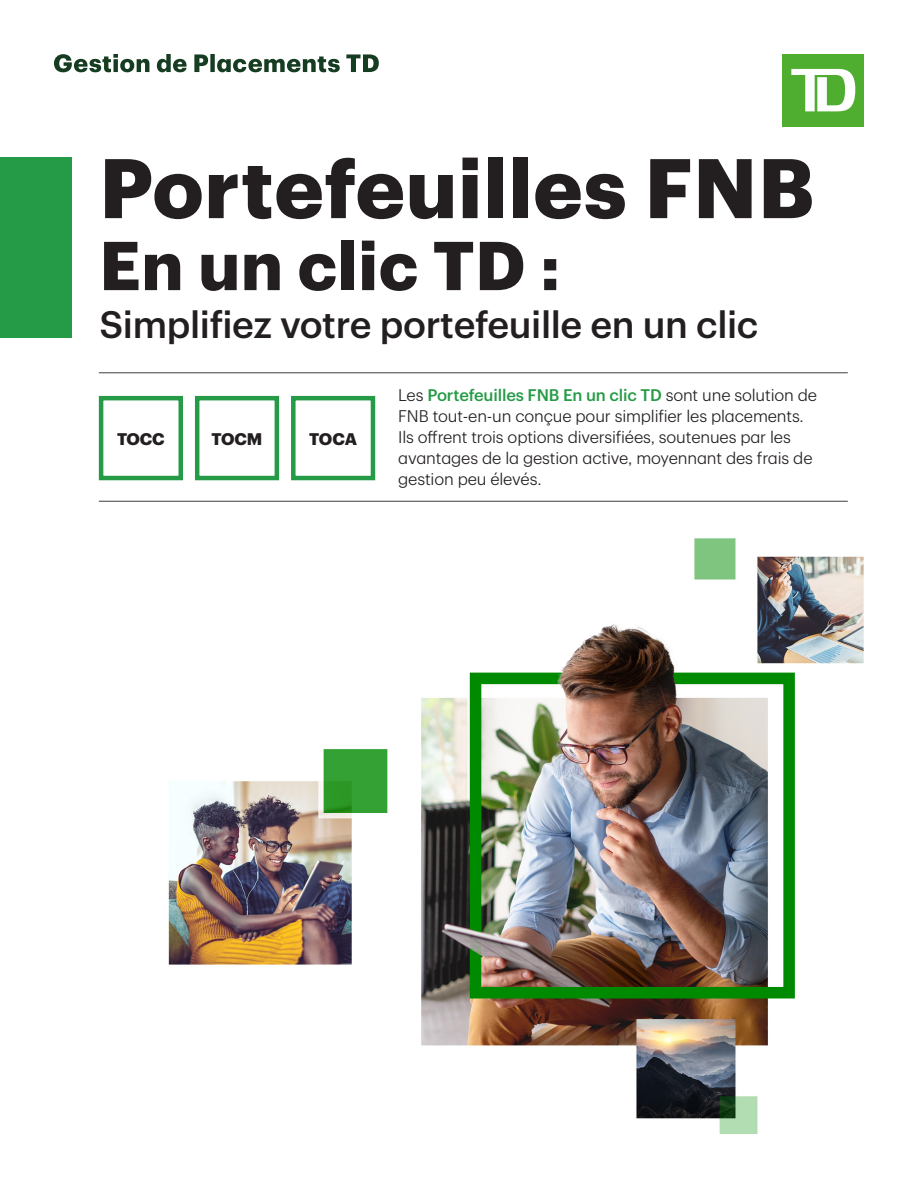
<style>
.page{position:relative;width:918px;height:1188px;background:#fff}
.page>*{position:absolute;margin:0;border:0;box-sizing:border-box;transform-origin:0 0}
.Headline_Style_1_Bla{font:700 82.5px "TD Graphik";letter-spacing:.01em;color:#231f20}
.Headline_Style_1_Bla-2{font:700 67.5px "TD Graphik";letter-spacing:.01em;color:#231f20}
.Headline_Style_1_Bla-3{font:500 37.5px "TD Graphik";letter-spacing:-.01em;color:#231f20}
.Headline_Style_1_Bla-4{font:300 16.5px/21px "TD Graphik";letter-spacing:-.01em;color:#231f20}
.t1{font:700 16.5px "TD Graphik";letter-spacing:-.01em;color:#231f20}
.s1{font-weight:500;color:#269b47}
</style>
<div class="page">
<img style="left:168px;top:538px;width:696px;height:596px">
<div style="left:0;top:158px;width:71px;height:180px;background:#269b47"></div>
<div style="left:783px;top:54px;width:81px;height:73px;background:#4fad2f"></div>
<svg style="left:791px;top:69px;width:64px;height:42px"></svg>
<div style="left:99px;top:396px;width:84px;height:84px;border:4px solid #269b47"></div>
<div style="left:195px;top:396px;width:84px;height:84px;border:4px solid #269b47"></div>
<div style="left:291px;top:396px;width:84px;height:84px;border:4px solid #269b47"></div>
<hr style="left:99px;top:373px;width:749px;height:1px;background:#3e3e3f">
<hr style="left:99px;top:501px;width:749px;height:1px;background:#3e3e3f">
<svg style="left:54px;top:54px;width:325px;height:18px"></svg>
<p class="Headline_Style_1_Bla" style="left:99px;top:124px;width:716px">Portefeuilles FNB</p>
<p class="Headline_Style_1_Bla-2" style="left:99px;top:213px;width:463px">En un clic TD :</p>
<p class="Headline_Style_1_Bla-3" style="left:99px;top:296px;width:661px">Simplifiez votre portefeuille en un clic</p>
<p class="t1" style="left:117px;top:426px;width:49px">TOCC</p>
<p class="t1" style="left:212px;top:426px;width:52px">TOCM</p>
<p class="t1" style="left:309px;top:426px;width:49px">TOCA</p>
<p class="Headline_Style_1_Bla-4" style="left:398px;top:383px;width:420px">Les <span class="s1">Portefeuilles FNB En un clic TD</span> sont une solution de FNB tout-en-un conçue pour simplifier les placements.<br>Ils offrent trois options diversifiées, soutenues par les avantages de la gestion active, moyennant des frais de gestion peu élevés.</p>
</div>
